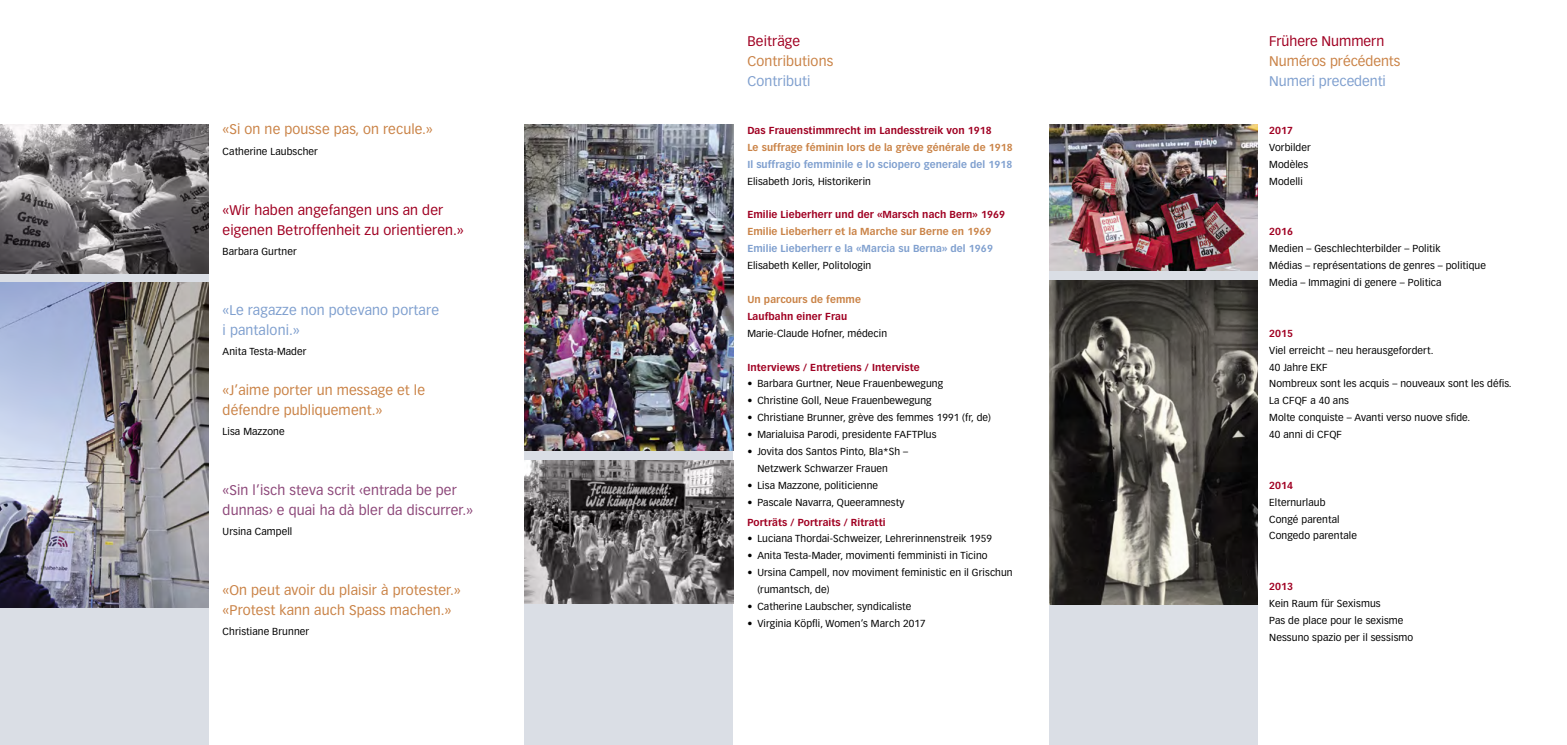
<style>
.page{position:relative;width:1567px;height:745px;background:#fff}
.page>*{position:absolute;margin:0;border:0;box-sizing:border-box;transform-origin:0 0}
.t1{font:13.75px/20px "Vectora LH";letter-spacing:.01em;color:#ca8347}
.t2{font:13.75px/20px "Vectora LH";letter-spacing:.01em;color:#a00022}
.t3{font:13.75px/20px "Vectora LH";letter-spacing:.01em;color:#80a0cf}
.t4{font:13.75px/20px "Vectora LH";letter-spacing:.01em;color:#8d487a}
.t5{font:10px/16.9px "Vectora LH";letter-spacing:.01em;color:#000}
.t6{font:700 10px "Vectora LH";letter-spacing:.01em;color:#a00022}
.t7{font:700 10px "Vectora LH";letter-spacing:.01em;color:#ca8347}
.t8{font:700 10px "Vectora LH";letter-spacing:.01em;color:#80a0cf}
</style>
<div class="page">
<div style="left:0;top:124px;width:208px;height:620px;background:#dadee5"></div>
<div style="left:524px;top:124px;width:209px;height:620px;background:#dadee5"></div>
<div style="left:1049px;top:124px;width:208px;height:620px;background:#dadee5"></div>
<img style="left:0;top:124px;width:208px;height:149px">
<img style="left:1049px;top:124px;width:208px;height:146px">
<img style="left:0;top:282px;width:208px;height:325px">
<img style="left:1049px;top:280px;width:208px;height:324px">
<img style="left:524px;top:460px;width:209px;height:143px">
<img style="left:524px;top:124px;width:209px;height:326px">
<h1 class="t1" style="left:223px;top:120px;width:211px">«Si on ne pousse pas, on recule.»</h1>
<p class="t5" style="left:223px;top:142px;width:97px">Catherine Laubscher</p>
<h1 class="t2" style="left:223px;top:200px;width:242px">«Wir haben angefangen uns an der eigenen Betroffenheit zu orientieren.»</h1>
<p class="t5" style="left:223px;top:242px;width:76px">Barbara Gurtner</p>
<h1 class="t3" style="left:223px;top:300px;width:218px">«Le ragazze non potevano portare i pantaloni.»</h1>
<p class="t5" style="left:223px;top:342px;width:85px">Anita Testa-Mader</p>
<h1 class="t1" style="left:223px;top:380px;width:204px">«J’aime porter un message et le défendre publiquement.»</h1>
<p class="t5" style="left:223px;top:422px;width:64px">Lisa Mazzone</p>
<h1 class="t4" style="left:223px;top:480px;width:252px">«Sin l’isch steva scrit ‹entrada be per dunnas› e quai ha dà bler da discurrer.»</h1>
<p class="t5" style="left:223px;top:522px;width:71px">Ursina Campell</p>
<h1 class="t1" style="left:223px;top:580px;width:240px">«On peut avoir du plaisir à protester.» «Protest kann auch Spass machen.»</h1>
<p class="t5" style="left:223px;top:622px;width:88px">Christiane Brunner</p>
<h1 class="t2" style="left:747px;top:31px;width:54px">Beiträge</h1>
<h1 class="t1" style="left:747px;top:51px;width:87px">Contributions</h1>
<h1 class="t3" style="left:747px;top:71px;width:65px">Contributi</h1>
<p class="t6" style="left:747px;top:124px;width:246px">Das Frauenstimmrecht im Landesstreik von 1918</p>
<p class="t7" style="left:747px;top:141px;width:267px">Le suffrage féminin lors de la grève générale de 1918</p>
<p class="t8" style="left:747px;top:158px;width:267px">Il suffragio femminile e lo sciopero generale del 1918</p>
<p class="t5" style="left:747px;top:173px;width:125px">Elisabeth Joris, Historikerin</p>
<p class="t6" style="left:747px;top:209px;width:259px">Emilie Lieberherr und der «Marsch nach Bern» 1969</p>
<p class="t7" style="left:747px;top:225px;width:245px">Emilie Lieberherr et la Marche sur Berne en 1969</p>
<p class="t8" style="left:747px;top:242px;width:247px">Emilie Lieberherr e la «Marcia su Berna» del 1969</p>
<p class="t5" style="left:747px;top:257px;width:125px">Elisabeth Keller, Politologin</p>
<p class="t7" style="left:747px;top:293px;width:115px">Un parcours de femme</p>
<p class="t6" style="left:747px;top:310px;width:101px">Laufbahn einer Frau</p>
<p class="t5" style="left:747px;top:324px;width:141px">Marie-Claude Hofner, médecin</p>
<p class="t6" style="left:747px;top:360px;width:174px">Interviews / Entretiens / Interviste</p>
<p class="t5" style="left:747px;top:375px;width:197px">• Barbara Gurtner, Neue Frauenbewegung</p>
<p class="t5" style="left:747px;top:392px;width:186px">• Christine Goll, Neue Frauenbewegung</p>
<p class="t5" style="left:747px;top:409px;width:245px">• Christiane Brunner, grève des femmes 1991 (fr, de)</p>
<p class="t5" style="left:747px;top:426px;width:191px">• Marialuisa Parodi, presidente FAFTPlus</p>
<p class="t5" style="left:757px;top:443px;width:152px;text-indent:-10px">• Jovita dos Santos Pinto, Bla*Sh –<br>Netzwerk Schwarzer Frauen</p>
<p class="t5" style="left:747px;top:476px;width:132px">• Lisa Mazzone, politicienne</p>
<p class="t5" style="left:747px;top:493px;width:159px">• Pascale Navarra, Queeramnesty</p>
<p class="t6" style="left:747px;top:515px;width:140px">Porträts / Portraits / Ritratti</p>
<p class="t5" style="left:747px;top:530px;width:246px">• Luciana Thordai-Schweizer, Lehrerinnenstreik 1959</p>
<p class="t5" style="left:747px;top:547px;width:242px">• Anita Testa-Mader, movimenti femministi in Ticino</p>
<p class="t5" style="left:757px;top:564px;width:257px;text-indent:-10px">• Ursina Campell, nov moviment feministic en il Grischun (rumantsch, de)</p>
<p class="t5" style="left:747px;top:597px;width:166px">• Catherine Laubscher, syndicaliste</p>
<p class="t5" style="left:747px;top:614px;width:180px">• Virginia Köpfli, Women’s March 2017</p>
<h1 class="t2" style="left:1269px;top:31px;width:116px">Frühere Nummern</h1>
<h1 class="t1" style="left:1269px;top:51px;width:133px">Numéros précédents</h1>
<h1 class="t3" style="left:1269px;top:71px;width:118px">Numeri precedenti</h1>
<p class="t6" style="left:1269px;top:124px;width:25px">2017</p>
<p class="t5" style="left:1269px;top:139px;width:43px">Vorbilder<br>Modèles<br>Modelli</p>
<p class="t6" style="left:1269px;top:225px;width:25px">2016</p>
<p class="t5" style="left:1269px;top:240px;width:218px">Medien – Geschlechterbilder – Politik<br>Médias – représentations de genres – politique<br>Media – Immagini di genere – Politica</p>
<p class="t6" style="left:1269px;top:327px;width:25px">2015</p>
<p class="t5" style="left:1269px;top:341px;width:244px">Viel erreicht – neu herausgefordert.<br>40 Jahre EKF<br>Nombreux sont les acquis – nouveaux sont les défis.<br>La CFQF a 40 ans<br>Molte conquiste – Avanti verso nuove sfide.<br>40 anni di CFQF</p>
<p class="t6" style="left:1269px;top:479px;width:25px">2014</p>
<p class="t5" style="left:1269px;top:493px;width:89px">Elternurlaub<br>Congé parental<br>Congedo parentale</p>
<p class="t6" style="left:1269px;top:580px;width:25px">2013</p>
<p class="t5" style="left:1269px;top:594px;width:146px">Kein Raum für Sexismus<br>Pas de place pour le sexisme<br>Nessuno spazio per il sessismo</p>
</div>
